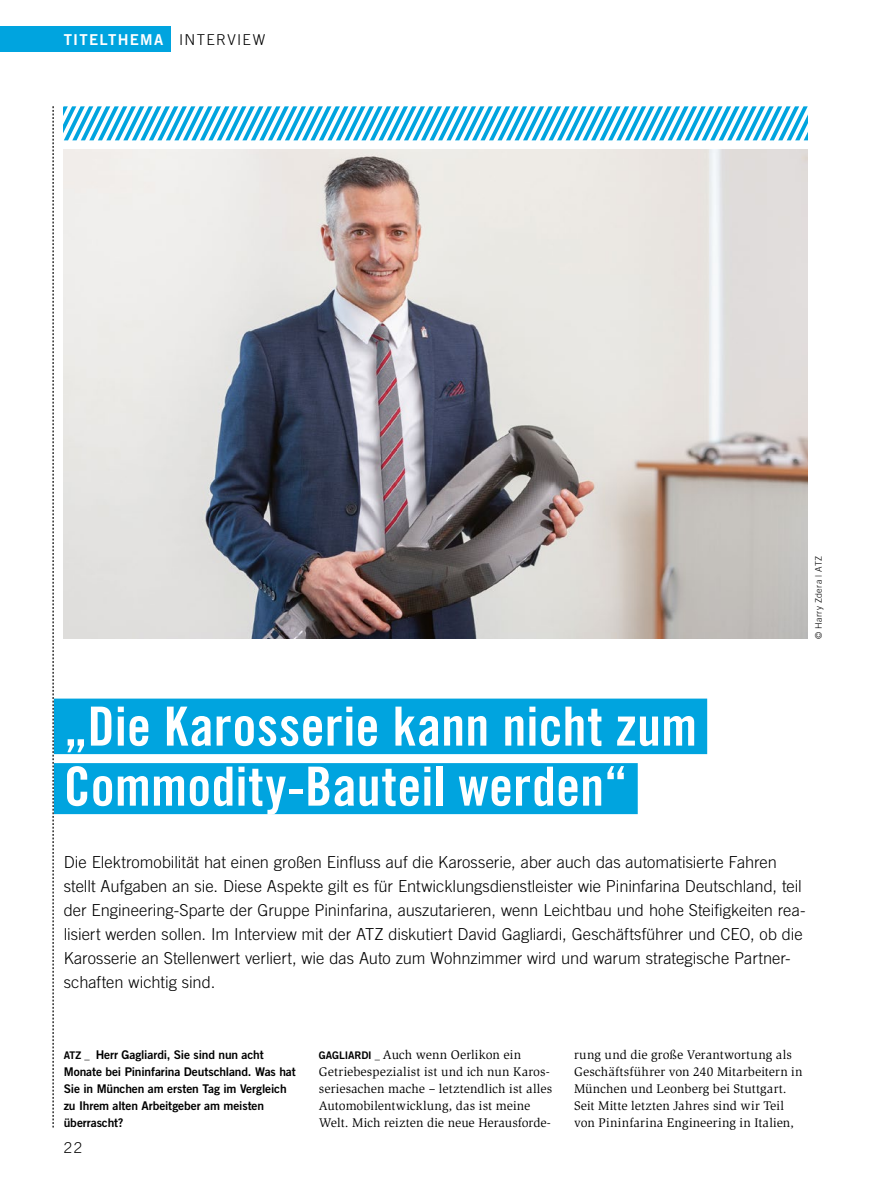
<style>
.page{position:relative;width:893px;height:1187px;background:#fff}
.page>*{position:absolute;margin:0;border:0;box-sizing:border-box;transform-origin:0 0}
.Title_x{font:54px/60px "Trade Gothic LT Std Bd Cn 20";letter-spacing:.005em;color:#fff}
.Trailer_x{font:300 16.5px/24px "Trade Gothic LT Std";color:#000}
.Category_x{font:15px "Trade Gothic LT Std Bd 2";letter-spacing:.08em;color:#fff}
.NoXML_Pagina{font:300 15px "Trade Gothic LT Std";color:#000}
.Para_Answer_x{font:12.9px/17.1px "Slimbach Std";letter-spacing:.005em;color:#000}
.Para_Question_x{font:12px/17.1px "Trade Gothic LT Std Bd 2";letter-spacing:-.01em;color:#000}
.Image_Source_x{font:300 9px "Trade Gothic LT Std";letter-spacing:.04em;color:#000}
.s1{font-family:"Trade Gothic LT Std";font-weight:300;color:#000}
.s2{font-size:10.5px}
.s3{font-family:"Trade Gothic LT Std Bd 2";font-size:10.5px}
</style>
<div class="page">
<svg style="left:64px;top:106px;width:744px;height:34px"></svg>
<img style="left:64px;top:150px;width:744px;height:489px">
<div style="left:53px;top:698px;width:654px;height:56px;background:#00a4df"></div>
<div style="left:53px;top:763px;width:585px;height:51px;background:#00a4df"></div>
<svg style="left:53px;top:106px;width:1px;height:1021px"></svg>
<div style="left:0;top:26px;width:171px;height:26px;background:#00a4df"></div>
<p class="Category_x" style="left:64px;top:30px;width:184px">TITELTHEMA <span class="s1">Interview</span></p>
<p class="Image_Source_x" style="left:813px;top:639px;width:85px;rotate:-90deg">© Harry Zdera | ATZ</p>
<p class="Title_x" style="left:64px;top:696px;width:635px">„Die Karosserie kann nicht zum<br>Commodity-Bauteil werden“</p>
<p class="Trailer_x" style="left:64px;top:849px;width:743px">Die Elektromobilität hat einen großen Einfluss auf die Karosserie, aber auch das automatisierte Fahren stellt Aufgaben an sie. Diese Aspekte gilt es für Entwicklungsdienstleister wie Pininfarina Deutschland, teil der Engineering-Sparte der Gruppe Pininfarina, auszutarieren, wenn Leichtbau und hohe Steifigkeiten rea&shy;lisiert werden sollen. Im Interview mit der ATZ diskutiert David Gagliardi, Geschäftsführer und CEO, ob die Karosserie an Stellenwert verliert, wie das Auto zum Wohnzimmer wird und warum strategische Partner&shy;schaften wichtig sind.</p>
<p class="Para_Question_x" style="left:64px;top:1045px;width:233px"><span class="s2">ATZ _</span> Herr Gagliardi, Sie sind nun acht Monate bei Pininfarina Deutschland. Was hat Sie in München am ersten Tag im Vergleich zu Ihrem alten Arbeitgeber am meisten überrascht?</p>
<p class="Para_Answer_x" style="left:319px;top:1045px;width:235px"><span class="s3">GAGLIARDI _</span> Auch wenn Oerlikon ein Getriebespezialist ist und ich nun Karos&shy;seriesachen mache – letztendlich ist alles Automobilentwicklung, das ist meine Welt. Mich reizten die neue Herausforde-</p>
<p class="Para_Answer_x" style="left:574px;top:1045px;width:230px">rung und die große Verantwortung als Geschäftsführer von 240 Mitarbeitern in München und Leonberg bei Stuttgart.<br>Seit Mitte letzten Jahres sind wir Teil von Pininfarina Engineering in Italien,</p>
<p class="NoXML_Pagina" style="left:64px;top:1138px;width:20px">22</p>
</div>
